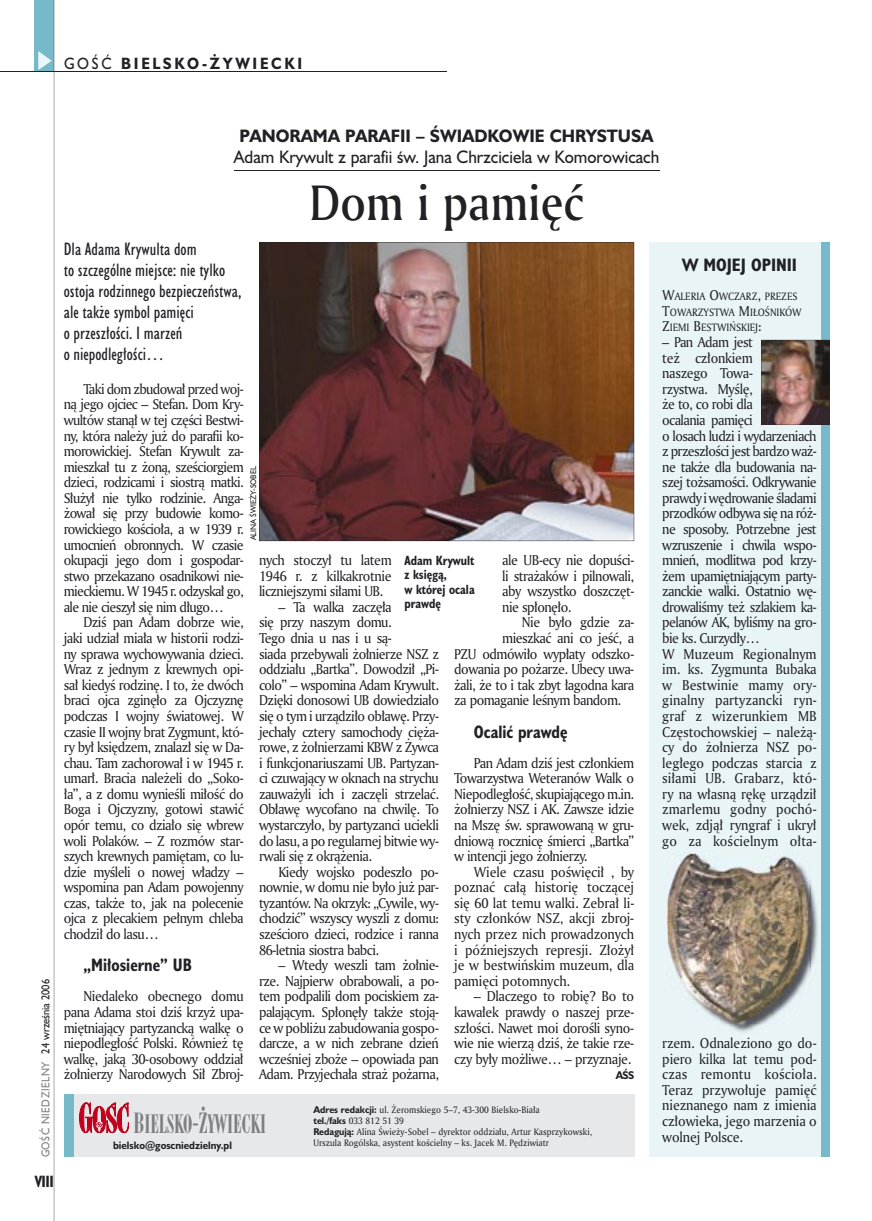
<style>
.page{position:relative;width:872px;height:1221px;background:#fff}
.page>*{position:absolute;margin:0;border:0;box-sizing:border-box;transform-origin:0 0}
.t1{font:48px "Amerigo Md PL";color:#212125;scale:.9 1}
.t2{font:24.6px "Modern 735 PL";color:#7f7e83;scale:.91 1}
.t3{font:16.5px/21px "Humanst 521 Cn PL";color:#212125}
.t4{font:16.5px "Humanst 521 PL";color:#212125;scale:.94 1}
.t5{font:700 16.5px "Humanst 521 PL";color:#212125;scale:.94 1}
.t6{font:700 16.5px "Humanst 521 Cn PL";color:#212125;scale:.94 1}
.t7{font:700 16.5px "Humanst 521 Cn PL";color:#212125}
.t8{font:700 15px "Humanst 521 PL";letter-spacing:.2em;color:#212125;scale:.9 1}
.t9{font:700 15px "Humanst 521 Cn PL";color:#212125;scale:.94 1}
.t10{font:13.8px/15.6px "Amerigo PL";letter-spacing:-.04em;color:#212125;text-align:justify;scale:.94 1}
.t11{font:700 12.3px/14.4px "Humanst 521 Cn PL";color:#212125;scale:.94 1}
.t12{font:10.5px "Humanst 521 PL";letter-spacing:.05em;color:#7f7e83;scale:.9 1}
.t13{font:10.35px/15.6px "Amerigo PL";color:#212125;scale:.94 1}
.t14{font:700 10.35px "Humanst 521 PL";color:#212125;scale:.9 1}
.t15{font:700 9.9px "Humanst 521 PL";color:#212125;scale:.94 1}
.t16{font:9px/11.2px "Amerigo PL";color:#212125;scale:.94 1}
.t17{font:7.5px "Humanst 521 PL";color:#212125;scale:.94 1}
.s1{font-weight:400}
.s2{color:#212125}
.s3{font-size:27px}
.s4{font-family:"Humanst 521 PL";font-weight:700}
.s5{font-size:13.8px}
</style>
<div class="page">
<div style="left:35px;top:0;width:19px;height:72px;background:#76baca"></div>
<svg style="left:38px;top:51px;width:14px;height:19px"></svg>
<hr style="left:54px;top:0;width:1px;height:1220px;background:#212125">
<hr style="left:0;top:72px;width:447px;height:1px;background:#212125">
<hr style="left:234px;top:170px;width:425px;height:1px;background:#212125">
<div style="left:64px;top:1094px;width:570px;height:62px;background:#e7e8e9"></div>
<div style="left:64px;top:1094px;width:9px;height:62px;background:#76baca"></div>
<svg style="left:79px;top:1102px;width:50px;height:30px"></svg>
<svg style="left:259px;top:242px;width:375px;height:299px;background:#6d4539"></svg>
<div style="left:649px;top:242px;width:180px;height:914px;background:#e9f4f6"></div>
<div style="left:821px;top:242px;width:8px;height:914px;background:#76baca"></div>
<svg style="left:761px;top:340px;width:68px;height:85px;background:#735850"></svg>
<img style="left:721px;top:880px;width:97px;height:152px">
<img style="left:680px;top:852px;width:19px;height:4px">
<img style="left:666px;top:898px;width:2px;height:45px">
<img style="left:668px;top:856px;width:142px;height:167px">
<p class="t8" style="left:64px;top:53px;width:266px"><span class="s1">GOŚĆ</span> BIELSKO-ŻYWIECKI</p>
<p class="t12" style="left:38px;top:1157px;width:199px;rotate:-90deg">GOŚĆ NIEDZIELNY <span class="s2">24 września 2006</span></p>
<p class="t9" style="left:35px;top:1170px;width:22px">VIII</p>
<p class="t5" style="left:240px;top:125px;width:442px">PANORAMA PARAFII – ŚWIADKOWIE CHRYSTUSA</p>
<p class="t4" style="left:234px;top:146px;width:454px">Adam Krywult z parafii św. Jana Chrzciciela w Komorowicach</p>
<h1 class="t1" style="left:309px;top:170px;width:306px">Dom i pamięć</h1>
<p class="t3" style="left:64px;top:239px;width:179px">Dla Adama Krywulta dom<br>to szczególne miejsce: nie tylko ostoja rodzinnego bezpieczeństwa, ale także symbol pamięci<br>o przeszłości. I marzeń<br>o niepodległości…</p>
<p class="t10" style="left:64px;top:380px;width:193px;text-indent:20px">Taki dom zbudował przed woj&shy;ną jego ojciec – Stefan. Dom Kry&shy;wultów stanął w tej części Bestwi&shy;ny, która należy już do parafii ko&shy;morowickiej. Stefan Krywult za&shy;mieszkał tu z żoną, sześciorgiem dzieci, rodzicami i siostrą matki.<br>Służył nie tylko rodzinie. Anga&shy;żował się przy budowie komo&shy;rowickiego kościoła, a w 1939 r. umocnień obronnych. W czasie okupacji jego dom i gospodar&shy;stwo przekazano osadnikowi nie&shy;mieckiemu. W 1945 r. odzyskał go, ale nie cieszył się nim długo…</p>
<p class="t10" style="left:64px;top:614px;width:193px;text-indent:20px">Dziś pan Adam dobrze wie, jaki udział miała w historii rodzi&shy;ny sprawa wychowywania dzieci.<br>Wraz z jednym z krewnych opi&shy;sał kiedyś rodzinę. I to, że dwóch braci ojca zginęło za Ojczyznę podczas I wojny światowej. W czasie II wojny brat Zygmunt, któ&shy;ry był księdzem, znalazł się w Da&shy;chau. Tam zachorował i w 1945 r. umarł. Bracia należeli do „Soko&shy;ła”, a z domu wynieśli miłość do Boga i Ojczyzny, gotowi stawić opór temu, co działo się wbrew woli Polaków. – Z rozmów star&shy;szych krewnych pamiętam, co lu&shy;dzie myśleli o nowej władzy – wspomina pan Adam powojenny czas, także to, jak na polecenie ojca z plecakiem pełnym chleba chodził do lasu…</p>
<p class="t6" style="left:83px;top:953px;width:117px">„Miłosierne” UB</p>
<p class="t10" style="left:64px;top:988px;width:193px;text-indent:20px">Niedaleko obecnego domu pana Adama stoi dziś krzyż upa&shy;miętniający partyzancką walkę o niepodległość Polski. Również tę walkę, jaką 30-osobowy oddział żołnierzy Narodowych Sił Zbroj-</p>
<p class="t17" style="left:248px;top:540px;width:81px;rotate:-90deg">ALINA ŚWIEŻY-SOBEL</p>
<p class="t10" style="left:502px;top:552px;width:142px">ale UB-ecy nie dopuści&shy;li strażaków i pilnowali, aby wszystko doszczęt&shy;nie spłonęło.</p>
<p class="t10" style="left:522px;top:614px;width:121px">Nie było gdzie za-</p>
<p class="t10" style="left:502px;top:630px;width:142px">mieszkać ani co jeść, a</p>
<p class="t10" style="left:454px;top:645px;width:193px">PZU odmówiło wypłaty odszko-</p>
<p class="t10" style="left:454px;top:661px;width:193px">dowania po pożarze. Ubecy uwa-</p>
<p class="t10" style="left:454px;top:676px;width:193px">żali, że to i tak zbyt łagodna kara</p>
<p class="t10" style="left:454px;top:692px;width:179px">za pomaganie leśnym bandom.</p>
<p class="t6" style="left:474px;top:720px;width:101px">Ocalić prawdę</p>
<p class="t10" style="left:454px;top:754px;width:193px;text-indent:20px">Pan Adam dziś jest członkiem Towarzystwa Weteranów Walk o Niepodległość, skupiającego m.in. żołnierzy NSZ i AK. Zawsze idzie na Mszę św. sprawowaną w gru&shy;dniową rocznicę śmierci „Bartka” w intencji jego żołnierzy.</p>
<p class="t10" style="left:454px;top:863px;width:193px;text-indent:20px">Wiele czasu poświęcił , by poznać całą historię toczącej się 60 lat temu walki. Zebrał li&shy;sty członków NSZ, akcji zbroj&shy;nych przez nich prowadzonych i późniejszych represji. Złożył je w bestwińskim muzeum, dla pamięci potomnych.</p>
<p class="t10" style="left:454px;top:988px;width:193px;text-indent:20px">– Dlaczego to robię? Bo to kawałek prawdy o naszej prze&shy;szłości. Nawet moi dorośli syno&shy;wie nie wierzą dziś, że takie rze&shy;czy były możliwe… – przyznaje.</p>
<p class="t14" style="left:616px;top:1068px;width:22px">AŚS</p>
<p class="t10" style="left:259px;top:552px;width:143px">nych stoczył tu latem 1946 r. z kilkakrotnie liczniejszymi siłami UB.</p>
<p class="t10" style="left:259px;top:598px;width:193px;text-align:left;text-indent:20px">– Ta walka zaczęła<br>się przy naszym domu.<br>Tego dnia u nas i u są-<br>siada przebywali żołnierze NSZ z oddziału „Bartka”. Dowodził „Pi&shy;colo” – wspomina Adam Krywult.<br>Dzięki donosowi UB dowiedziało się o tym i urządziło obławę. Przy&shy;jechały cztery samochody cięża&shy;rowe, z żołnierzami KBW z Żywca i funkcjonariuszami UB. Partyzan&shy;ci czuwający w oknach na strychu zauważyli ich i zaczęli strzelać.<br>Obławę wycofano na chwilę. To wystarczyło, by partyzanci uciekli do lasu, a po regularnej bitwie wy&shy;rwali się z okrążenia.</p>
<p class="t10" style="left:259px;top:863px;width:193px;text-indent:20px">Kiedy wojsko podeszło po&shy;nownie, w domu nie było już par&shy;tyzantów. Na okrzyk: „Cywile, wy&shy;chodzić” wszyscy wyszli z domu: sześcioro dzieci, rodzice i ranna 86-letnia siostra babci.</p>
<p class="t10" style="left:259px;top:957px;width:193px;text-indent:20px">– Wtedy weszli tam żołnie&shy;rze. Najpierw obrabowali, a po&shy;tem podpalili dom pociskiem za&shy;palającym. Spłonęły także stoją&shy;ce w pobliżu zabudowania gospo&shy;darcze, a w nich zebrane dzień wcześniej zboże – opowiada pan Adam. Przyjechała straż pożarna,</p>
<p class="t11" style="left:404px;top:552px;width:76px">Adam Krywult z księgą,<br>w której ocala prawdę</p>
<h2 class="t2" style="left:133px;top:1108px;width:147px"><span class="s3">B</span>IELSKO-<span class="s3">Ż</span>YWIECKI</h2>
<p class="t16" style="left:313px;top:1103px;width:298px"><span class="s4">Adres redakcji:</span> ul. Żeromskiego 5–7, 43-300 Bielsko-Biała<br><span class="s4">tel./faks</span> 033 812 51 39<br><span class="s4">Redagują:</span> Alina Świeży-Sobel – dyrektor oddziału, Artur Kasprzykowski, Urszula Rogólska, asystent kościelny – ks. Jacek M. Pędziwiatr</p>
<p class="t15" style="left:113px;top:1138px;width:128px">bielsko@goscniedzielny.pl</p>
<p class="t7" style="left:682px;top:254px;width:116px">W MOJEJ OPINII</p>
<p class="t13" style="left:662px;top:288px;width:150px"><span class="s5">W</span>ALERIA <span class="s5">O</span>WCZARZ<span class="s5">,</span> PREZES<br><span class="s5">T</span>OWARZYSTWA <span class="s5">M</span>IŁOŚNIKÓW<br><span class="s5">Z</span>IEMI <span class="s5">B</span>ESTWIŃSKIEJ<span class="s5">:</span></p>
<p class="t10" style="left:662px;top:334px;width:166px;text-align:left">– Pan Adam jest<br>też członkiem<br>naszego Towa-<br>rzystwa. Myślę,<br>że to, co robi dla<br>ocalania pamięci<br>o losach ludzi i wydarzeniach z przeszłości jest bardzo waż&shy;ne także dla budowania na&shy;szej tożsamości. Odkrywanie prawdy i wędrowanie śladami przodków odbywa się na róż&shy;ne sposoby. Potrzebne jest wzruszenie i chwila wspo&shy;mnień, modlitwa pod krzy&shy;żem upamiętniającym party&shy;zanckie walki. Ostatnio wę&shy;drowaliśmy też szlakiem ka&shy;pelanów AK, byliśmy na gro&shy;bie ks. Curzydły…<br>W Muzeum Regionalnym im. ks. Zygmunta Bubaka w Bestwinie mamy ory&shy;ginalny partyzancki ryn&shy;graf z wizerunkiem MB<br>Częstochowskiej – należą&shy;cy do żołnierza NSZ po&shy;ległego podczas starcia z siłami UB. Grabarz, któ&shy;ry na własną rękę urządził zmarłemu godny pochó&shy;wek, zdjął ryngraf i ukrył go za kościelnym ołta-</p>
<p class="t10" style="left:662px;top:1034px;width:166px">rzem. Odnaleziono go do&shy;piero kilka lat temu pod&shy;czas remontu kościoła.<br>Teraz przywołuje pamięć nieznanego nam z imienia człowieka, jego marzenia o wolnej Polsce.</p>
</div>
